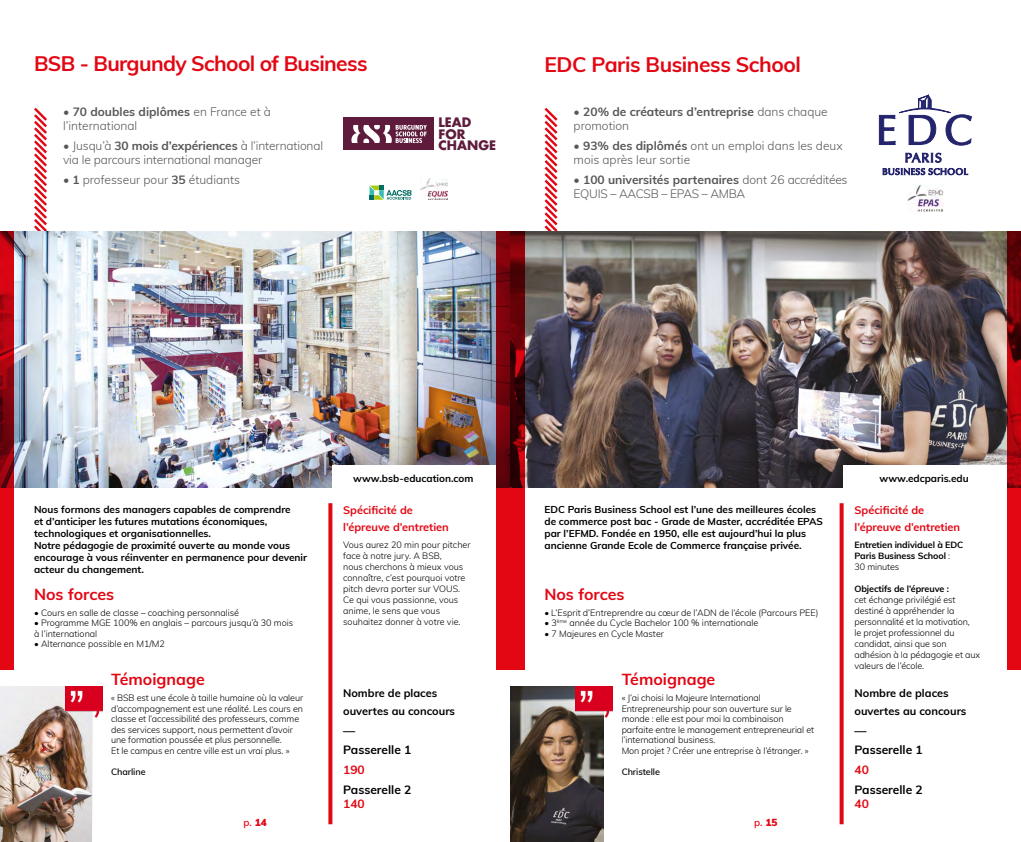
<style>
.page{position:relative;width:1021px;height:842px;background:#fff}
.page>*{position:absolute;margin:0;border:0;box-sizing:border-box;transform-origin:0 0}
.t1{font:700 21px "Muli";letter-spacing:-.03em;color:#e30613}
.t2{font:700 16px "Muli";color:#e30613}
.t3{font:700 12.7px/11.6px "Futura Std";color:#5e1b3c}
.t4{font:300 12px/14px "Muli";letter-spacing:-.005em;color:#575756}
.t5{font:700 12px/19.7px "Muli";color:#000}
.t6{font:700 12px/14px "Muli";color:#575756}
.t7{font:700 12px "Muli";color:#e30613}
.t8{font:700 11px/16.7px "Muli";color:#e30613}
.t9{font:700 11px/18px "Muli";color:#000}
.t10{font:700 10px/12px "Muli";color:#000}
.t11{font:600 10px "Muli";color:#e30613}
.t12{font:300 9px/11px "Muli";letter-spacing:-.01em;color:#000}
.t13{font:700 9px/11px "Muli";letter-spacing:-.01em;color:#000}
.t14{font:600 9px "Muli";letter-spacing:-.01em;color:#000}
.s1{font-weight:700}
.s2{font-weight:300}
.s3{font-weight:900}
</style>
<div class="page">
<svg style="left:31px;top:107px;width:19px;height:381px"></svg>
<img style="left:14px;top:231px;width:482px;height:256px">
<img style="left:420px;top:178px;width:28px;height:22px">
<svg style="left:369px;top:186px;width:42px;height:14px"></svg>
<svg style="left:328px;top:503px;width:4px;height:321px"></svg>
<div style="left:343px;top:118px;width:91px;height:32px;background:#5e1b3c"></div>
<svg style="left:351px;top:125px;width:76px;height:18px"></svg>
<img style="left:0;top:686px;width:93px;height:156px">
<div style="left:332px;top:465px;width:164px;height:23px;background:#fff"></div>
<svg style="left:542px;top:107px;width:18px;height:381px"></svg>
<img style="left:524px;top:231px;width:482px;height:256px">
<img style="left:907px;top:185px;width:36px;height:26px">
<svg style="left:878px;top:95px;width:94px;height:51px"></svg>
<svg style="left:882px;top:153px;width:85px;height:22px"></svg>
<img style="left:510px;top:686px;width:93px;height:156px">
<div style="left:843px;top:465px;width:163px;height:23px;background:#fff"></div>
<svg style="left:839px;top:503px;width:4px;height:321px"></svg>
<img style="left:65px;top:686px;width:37px;height:34px">
<img style="left:575px;top:686px;width:37px;height:34px">
<svg style="left:0;top:231px;width:14px;height:438px;background:#bb0410"></svg>
<svg style="left:496px;top:231px;width:28px;height:438px;background:#9b030d"></svg>
<svg style="left:1006px;top:231px;width:14px;height:438px;background:#b4121a"></svg>
<h1 class="t1" style="left:34px;top:49px;width:335px">BSB - Burgundy School of Business</h1>
<h3 class="t4" style="left:63px;top:104px;width:209px"><span class="s1">• 70 doubles diplômes</span> en France et à l’international</h3>
<h3 class="t4" style="left:63px;top:138px;width:261px"><span class="s1">•</span> Jusqu’à <span class="s1">30 mois d’expériences</span> à l’international via le parcours international manager</h3>
<h3 class="t4" style="left:63px;top:172px;width:178px">• <span class="s1">1</span> professeur pour <span class="s1">35</span> étudiants</h3>
<h3 class="t3" style="left:438px;top:116px;width:59px">LEAD<br>FOR<br>CHANGE</h3>
<h1 class="t1" style="left:544px;top:49px;width:258px">EDC Paris Business School</h1>
<h3 class="t6" style="left:573px;top:104px;width:256px">• 20% de créateurs d’entreprise <span class="s2">dans chaque promotion</span></h3>
<h3 class="t4" style="left:573px;top:138px;width:271px"><span class="s1">• 93% des diplômés</span> ont un emploi dans les deux mois après leur sortie</h3>
<h3 class="t4" style="left:573px;top:172px;width:275px"><span class="s1">• 100 universités partenaires</span> dont 26 accréditées<br>EQUIS – AACSB – EPAS – AMBA</h3>
<p class="t10" style="left:34px;top:503px;width:275px">Nous formons des managers capables de comprendre<br>et d’anticiper les futures mutations économiques, technologiques et organisationnelles.<br>Notre pédagogie de proximité ouverte au monde vous encourage à vous réinventer en permanence pour devenir acteur du changement.</p>
<h2 class="t2" style="left:34px;top:582px;width:82px">Nos forces</h2>
<p class="t12" style="left:34px;top:606px;width:207px">• Cours en salle de classe – coaching personnalisé</p>
<p class="t12" style="left:34px;top:617px;width:261px;line-height:10.5px">• Programme MGE 100% en anglais – parcours jusqu’à 30 mois à l’international</p>
<p class="t12" style="left:34px;top:638px;width:132px">• Alternance possible en M1/M2</p>
<h2 class="t2" style="left:111px;top:668px;width:95px">Témoignage</h2>
<p class="t12" style="left:111px;top:692px;width:193px;line-height:10.5px">« BSB est une école à taille humaine où la valeur d’accompagnement est une réalité. Les cours en classe et l’accessibilité des professeurs, comme des services support, nous permettent d’avoir une formation poussée et plus personnelle.<br>Et le campus en centre ville est un vrai plus. »</p>
<p class="t14" style="left:111px;top:765px;width:36px">Charline</p>
<p class="t10" style="left:353px;top:472px;width:122px">www.bsb-education.com</p>
<p class="t8" style="left:343px;top:501px;width:107px">Spécificité de l’épreuve d’entretien</p>
<p class="t12" style="left:343px;top:538px;width:129px">Vous aurez 20 min pour pitcher face à notre jury. A BSB,<br>nous cherchons à mieux vous connaître, c’est pourquoi votre pitch devra porter sur VOUS.<br>Ce qui vous passionne, vous anime, le sens que vous souhaitez donner à votre vie.</p>
<p class="t9" style="left:343px;top:683px;width:113px">Nombre de places ouvertes au concours</p>
<h3 class="t5" style="left:343px;top:720px;width:70px">—<br>Passerelle 1</h3>
<h3 class="t7" style="left:343px;top:761px;width:23px">190</h3>
<h3 class="t5" style="left:343px;top:779px;width:70px">Passerelle 2</h3>
<h3 class="t7" style="left:343px;top:794px;width:23px">140</h3>
<p class="t10" style="left:879px;top:472px;width:91px">www.edcparis.edu</p>
<p class="t10" style="left:544px;top:503px;width:280px">EDC Paris Business School est l’une des meilleures écoles de commerce post bac - Grade de Master, accréditée EPAS par l’EFMD. Fondée en 1950, elle est aujourd’hui la plus ancienne Grande Ecole de Commerce française privée.</p>
<p class="t8" style="left:854px;top:501px;width:107px">Spécificité de l’épreuve d’entretien</p>
<p class="t13" style="left:854px;top:538px;width:110px">Entretien individuel à EDC<br>Paris Business School <span class="s2">:<br>30 minutes</span></p>
<p class="t13" style="left:854px;top:582px;width:96px">Objectifs de l’épreuve :</p>
<p class="t12" style="left:854px;top:593px;width:127px">cet échange privilégié est destiné à appréhender la personnalité et la motivation,<br>le projet professionnel du candidat, ainsi que son adhésion à la pédagogie et aux valeurs de l’école.</p>
<h2 class="t2" style="left:544px;top:582px;width:82px">Nos forces</h2>
<p class="t12" style="left:544px;top:606px;width:275px"><span class="s1">•</span> L’Esprit d’Entreprendre au cœur de l’ADN de l’école (Parcours PEE)</p>
<p class="t12" style="left:544px;top:617px;width:215px"><span class="s1">•</span> 3<sup>ème</sup> année du Cycle Bachelor 100 % internationale</p>
<p class="t12" style="left:544px;top:627px;width:121px"><span class="s1">•</span> 7 Majeures en Cycle Master</p>
<h2 class="t2" style="left:621px;top:668px;width:95px">Témoignage</h2>
<p class="t12" style="left:621px;top:692px;width:194px;line-height:10.5px">« J’ai choisi la Majeure International Entrepreneurship pour son ouverture sur le monde : elle est pour moi la combinaison parfaite entre le management entrepreneurial et l’international business.<br>Mon projet ? Créer une entreprise à l’étranger. »</p>
<p class="t14" style="left:621px;top:765px;width:40px">Christelle</p>
<p class="t9" style="left:854px;top:683px;width:113px">Nombre de places ouvertes au concours</p>
<h3 class="t5" style="left:854px;top:720px;width:70px">—<br>Passerelle 1</h3>
<h3 class="t7" style="left:854px;top:761px;width:16px">40</h3>
<h3 class="t5" style="left:854px;top:779px;width:70px">Passerelle 2</h3>
<h3 class="t7" style="left:854px;top:794px;width:16px">40</h3>
<p class="t11" style="left:244px;top:815px;width:25px">p. <span class="s3">14</span></p>
<p class="t11" style="left:754px;top:815px;width:25px">p. <span class="s3">15</span></p>
</div>
